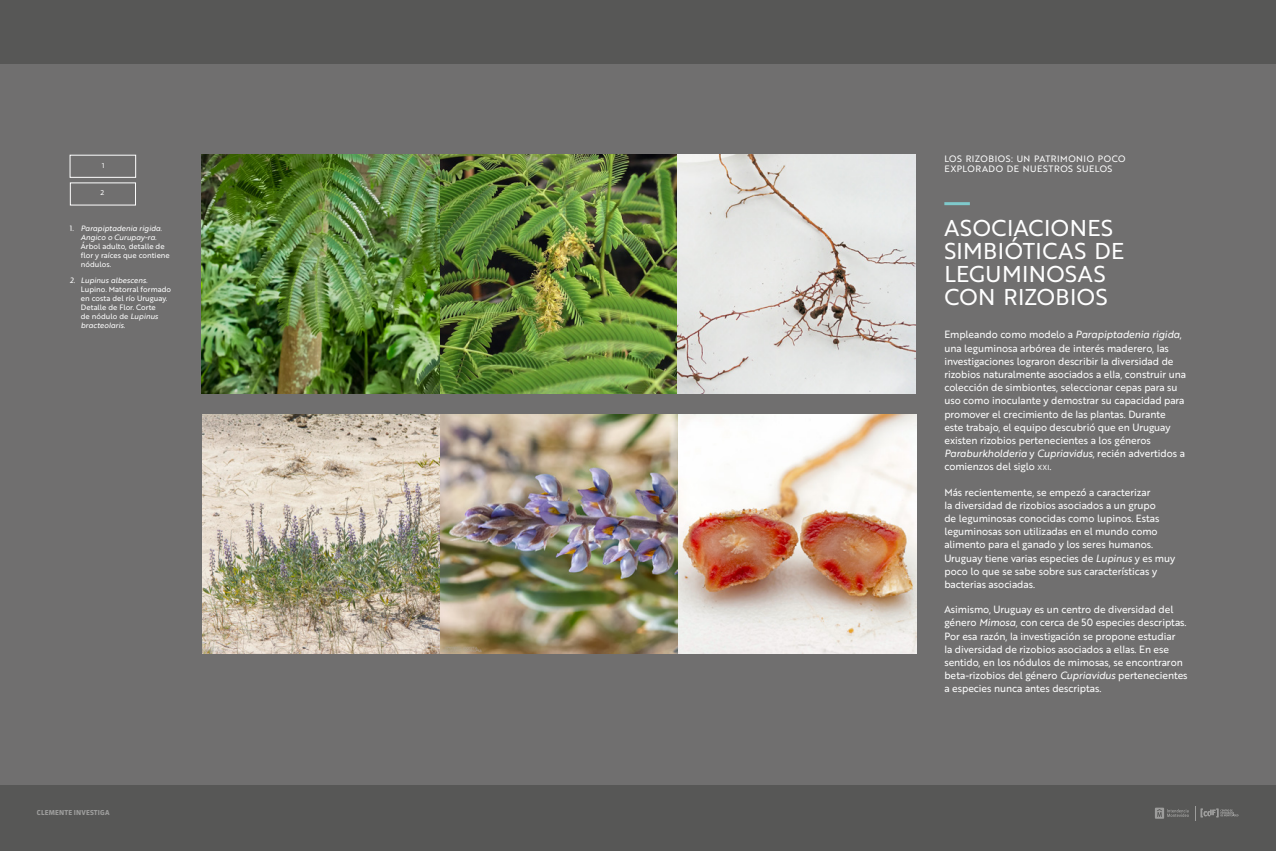
<style>
.page{position:relative;width:1276px;height:851px;background:#fff}
.page>*{position:absolute;margin:0;border:0;box-sizing:border-box;transform-origin:0 0}
.t1{font:22.26px/23.2px "Brother 1816";letter-spacing:.025em;color:#fff}
.t2{font:10.2px/13.2px "Brother 1816";letter-spacing:-.005em;color:#fff}
.t3{font:10.2px "Brother 1816 Regular Italic";letter-spacing:-.005em;color:#fff}
.t4{font:9px/10.2px "Brother 1816";letter-spacing:.06em;color:#fff}
.t5{font:7.5px/9px "Brother 1816";color:#fff}
.t6{font:7.5px/9px "Brother 1816 Regular Italic";color:#fff}
.t7{font:700 7.2px "Facit";letter-spacing:.02em;color:#9d9d9c}
.t8{font:7.2px "Amelia";color:#fff}
.s1{font-family:"Brother 1816"}
.s2{font-family:"Brother 1816 Regular Italic"}
.s3{font-size:7.14px}
</style>
<div class="page">
<div style="left:0;top:0;width:1276px;height:850px;background:#706f6f"></div>
<div style="left:0;top:0;width:1276px;height:64px;background:#575756"></div>
<div style="left:0;top:784px;width:1276px;height:66px;background:#575756"></div>
<svg style="left:1155px;top:807px;width:33px;height:11px"></svg>
<svg style="left:1195px;top:806px;width:43px;height:14px"></svg>
<hr style="left:944px;top:202px;width:26px;height:3px;background:#7fc9cb">
<div style="left:70px;top:155px;width:66px;height:23px;border:1px solid #fff"></div>
<div style="left:70px;top:182px;width:66px;height:23px;border:1px solid #fff"></div>
<img style="left:202px;top:155px;width:714px;height:238px">
<img style="left:202px;top:415px;width:714px;height:238px">
<p class="t8" style="left:102px;top:161px;width:4px">1</p>
<p class="t8" style="left:100px;top:189px;width:5px">2</p>
<p class="t6" style="left:81px;top:223px;width:83px;text-indent:-11px"><span class="s1">1.</span> Parapiptadenia rigida.<br>Angico o Curupay-ra.</p>
<p class="t5" style="left:81px;top:242px;width:90px">Árbol adulto, detalle de flor y raíces que contiene nódulos.</p>
<p class="t6" style="left:70px;top:275px;width:79px">2. Lupinus albescens.</p>
<p class="t5" style="left:81px;top:285px;width:92px">Lupino<span class="s2">.</span> Matorral formado en costa del río Uruguay.<br>Detalle de Flor. Corte<br>de nódulo de <span class="s2">Lupinus</span></p>
<p class="t6" style="left:81px;top:320px;width:46px">bracteolaris.</p>
<p class="t7" style="left:37px;top:808px;width:74px">CLEMENTE INVESTIGA</p>
<p class="t4" style="left:944px;top:154px;width:183px">LOS RIZOBIOS: UN PATRIMONIO POCO<br>EXPLORADO DE NUESTROS SUELOS</p>
<h1 class="t1" style="left:944px;top:218px;width:181px">ASOCIACIONES<br>SIMBIÓTICAS DE<br>LEGUMINOSAS<br>CON RIZOBIOS</h1>
<p class="t2" style="left:944px;top:329px;width:243px">Empleando como modelo a <span class="s2">Parapiptadenia rigida</span>, una leguminosa arbórea de interés maderero, las investigaciones lograron describir la diversidad de rizobios naturalmente asociados a ella, construir una colección de simbiontes, seleccionar cepas para su uso como inoculante y demostrar su capacidad para promover el crecimiento de las plantas. Durante este trabajo, el equipo descubrió que en Uruguay existen rizobios pertenecientes a los géneros</p>
<p class="t3" style="left:944px;top:446px;width:242px">Paraburkholderia <span class="s1">y</span> Cupriavidus<span class="s1">, recién advertidos a</span></p>
<p class="t2" style="left:944px;top:461px;width:108px">comienzos del siglo <span class="s3">xxi</span>.</p>
<p class="t2" style="left:944px;top:486px;width:232px">Más recientemente, se empezó a caracterizar<br>la diversidad de rizobios asociados a un grupo<br>de leguminosas conocidas como lupinos. Estas leguminosas son utilizadas en el mundo como alimento para el ganado y los seres humanos.<br>Uruguay tiene varias especies de <span class="s2">Lupinus</span> y es muy poco lo que se sabe sobre sus características y bacterias asociadas.</p>
<p class="t2" style="left:944px;top:603px;width:245px">Asimismo, Uruguay es un centro de diversidad del género <span class="s2">Mimosa</span>, con cerca de 50 especies descriptas.<br>Por esa razón, la investigación se propone estudiar<br>la diversidad de rizobios asociados a ellas. En ese sentido, en los nódulos de mimosas, se encontraron beta-rizobios del género <span class="s2">Cupriavidus</span> pertenecientes a especies nunca antes descriptas.</p>
</div>
